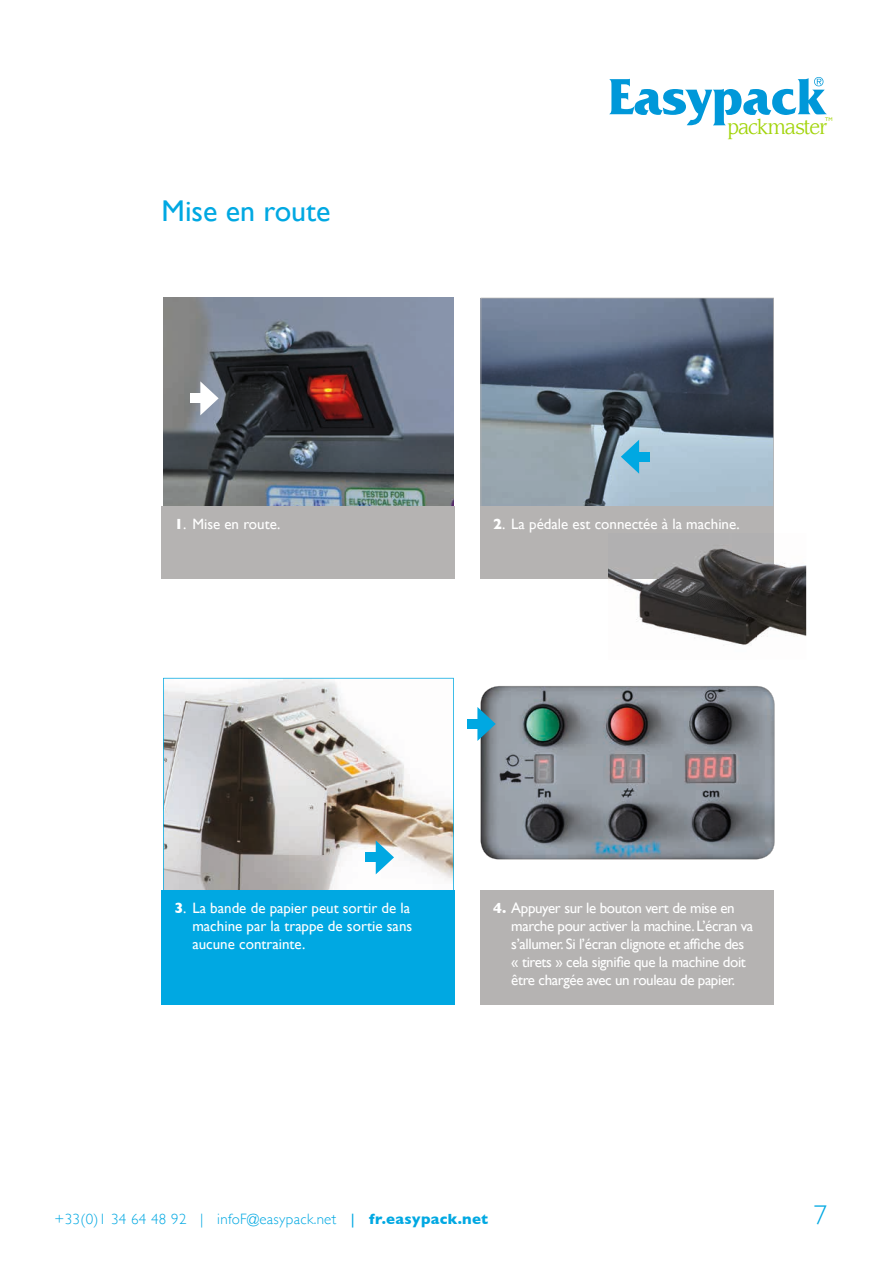
<style>
.page{position:relative;width:893px;height:1263px;background:#fff}
.page>*{position:absolute;margin:0;border:0;box-sizing:border-box;transform-origin:0 0}
.t1{font:30px "Gill Sans";color:#00a8e2}
.t2{font:300 27px "Gill Sans";color:#00a8e2}
.t3{font:300 20.55px "Sling";letter-spacing:-.055em;color:#a2d40a}
.t4{font:15px/18px "Gill Sans";letter-spacing:-.025em;color:#fff}
.t5{font:15px/18px "Gill Sans";color:#fff}
.t6{font:300 15px "Gill Sans";letter-spacing:.02em;color:#00a8e2}
.t7{font:5.25px "Gill Sans";color:#a2d40a}
.s1{font-weight:700}
.s2{font-weight:400}
</style>
<div class="page">
<svg style="left:609px;top:77px;width:218px;height:48px"></svg>
<svg style="left:480px;top:686px;width:295px;height:173px;background:#7e8287"></svg>
<img style="left:163px;top:298px;width:290px;height:208px">
<svg style="left:480px;top:298px;width:294px;height:208px;background:#707f90"></svg>
<svg style="left:163px;top:678px;width:291px;height:212px"></svg>
<div style="left:190px;top:394px;width:18px;height:9px;background:#fff"></div>
<svg style="left:200px;top:381px;width:19px;height:34px"></svg>
<div style="left:632px;top:452px;width:17px;height:9px;background:#00a8e2"></div>
<svg style="left:621px;top:440px;width:18px;height:34px"></svg>
<div style="left:467px;top:719px;width:18px;height:9px;background:#00a8e2"></div>
<svg style="left:477px;top:707px;width:19px;height:34px"></svg>
<div style="left:366px;top:853px;width:17px;height:9px;background:#00a8e2"></div>
<svg style="left:376px;top:840px;width:18px;height:34px"></svg>
<div style="left:162px;top:506px;width:293px;height:72px;background:#b5b3b2"></div>
<div style="left:480px;top:506px;width:294px;height:72px;background:#b5b3b2"></div>
<div style="left:162px;top:890px;width:293px;height:115px;background:#00a8e2"></div>
<div style="left:480px;top:890px;width:294px;height:115px;background:#b5b3b2"></div>
<img style="left:757px;top:563px;width:49px;height:74px">
<img style="left:608px;top:578px;width:149px;height:67px">
<img style="left:608px;top:548px;width:166px;height:30px">
<h1 class="t1" style="left:162px;top:193px;width:171px">Mise en route</h1>
<h3 class="t3" style="left:728px;top:118px;width:101px">packmaster</h3>
<p class="t7" style="left:825px;top:117px;width:9px">TM</p>
<p class="t5" style="left:174px;top:515px;width:108px"><span class="s1">1</span>. Mise en route.</p>
<p class="t5" style="left:493px;top:515px;width:248px"><span class="s1">2</span>. La pédale est connectée à la machine.</p>
<p class="t5" style="left:192px;top:899px;width:221px;text-indent:-18px"><span class="s1">3</span>. La bande de papier peut sortir de la machine par la trappe de sortie sans aucune contrainte.</p>
<p class="t4" style="left:511px;top:899px;width:244px;text-indent:-18px"><span class="s1">4.</span> Appuyer sur le bouton vert de mise en marche pour activer la machine. L’écran va s’allumer. Si l’écran clignote et affiche des « tirets » cela signifie que la machine doit être chargée avec un rouleau de papier.</p>
<p class="t6" style="left:55px;top:1207px;width:435px">+33(0)1 34 64 48 92 | infoF@easypack.net <span class="s2">|</span> <span class="s1">fr.easypack.net</span></p>
<h2 class="t2" style="left:814px;top:1193px;width:15px">7</h2>
</div>
